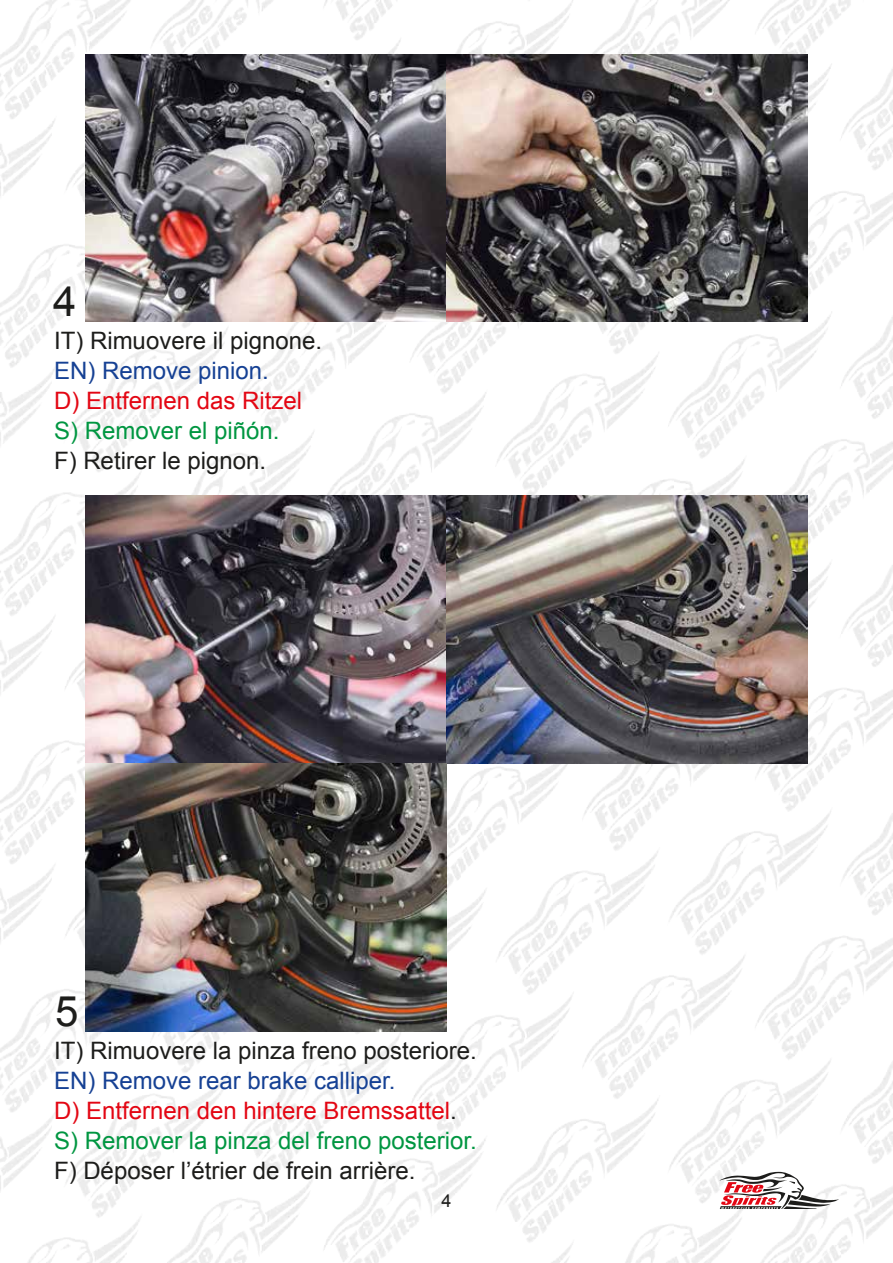
<style>
.page{position:relative;width:893px;height:1263px;background:#fff}
.page>*{position:absolute;margin:0;border:0;box-sizing:border-box;transform-origin:0 0}
.t1{font:42px "Arial";color:#1d1d1b}
.t2{font:24px/30px "Arial";color:#009641}
.t3{font:24px "Arial";color:#1d1d1b}
.t4{font:24px "Arial";color:#e30613}
.t5{font:24px "Arial";color:#164194}
.t6{font:18px "Arial";color:#1d1d1b}
.s1{color:#164194}
.s2{color:#e30613}
.s3{color:#1d1d1b}
</style>
<div class="page">
<img style="left:0;top:0;width:893px;height:1262px">
<svg style="left:719px;top:1172px;width:120px;height:37px"></svg>
<img style="left:85px;top:496px;width:723px;height:268px">
<img style="left:85px;top:764px;width:361px;height:268px">
<img style="left:85px;top:54px;width:723px;height:268px">
<h1 class="t1" style="left:53px;top:274px;width:25px">4</h1>
<p class="t3" style="left:54px;top:325px;width:270px">IT) Rimuovere il pignone.</p>
<p class="t5" style="left:54px;top:355px;width:216px">EN) Remove pinion.</p>
<p class="t4" style="left:54px;top:385px;width:250px">D) Entfernen das Ritzel</p>
<p class="t2" style="left:54px;top:416px;width:227px">S) Remover el piñón.</p>
<p class="t3" style="left:54px;top:445px;width:214px">F) Retirer le pignon.</p>
<h1 class="t1" style="left:55px;top:983px;width:25px">5</h1>
<p class="t3" style="left:54px;top:1035px;width:424px">IT) Rimuovere la pinza freno posteriore.</p>
<p class="t2" style="left:54px;top:1066px;width:424px"><span class="s1">EN) Remove rear brake calliper.<br></span><span class="s2">D) Entfernen den hintere Bremssattel</span><span class="s3">.<br></span>S) Remover la pinza del freno posterior.</p>
<p class="t3" style="left:54px;top:1155px;width:363px">F) Déposer l’étrier de frein arrière.</p>
<p class="t6" style="left:441px;top:1189px;width:12px">4</p>
</div>
